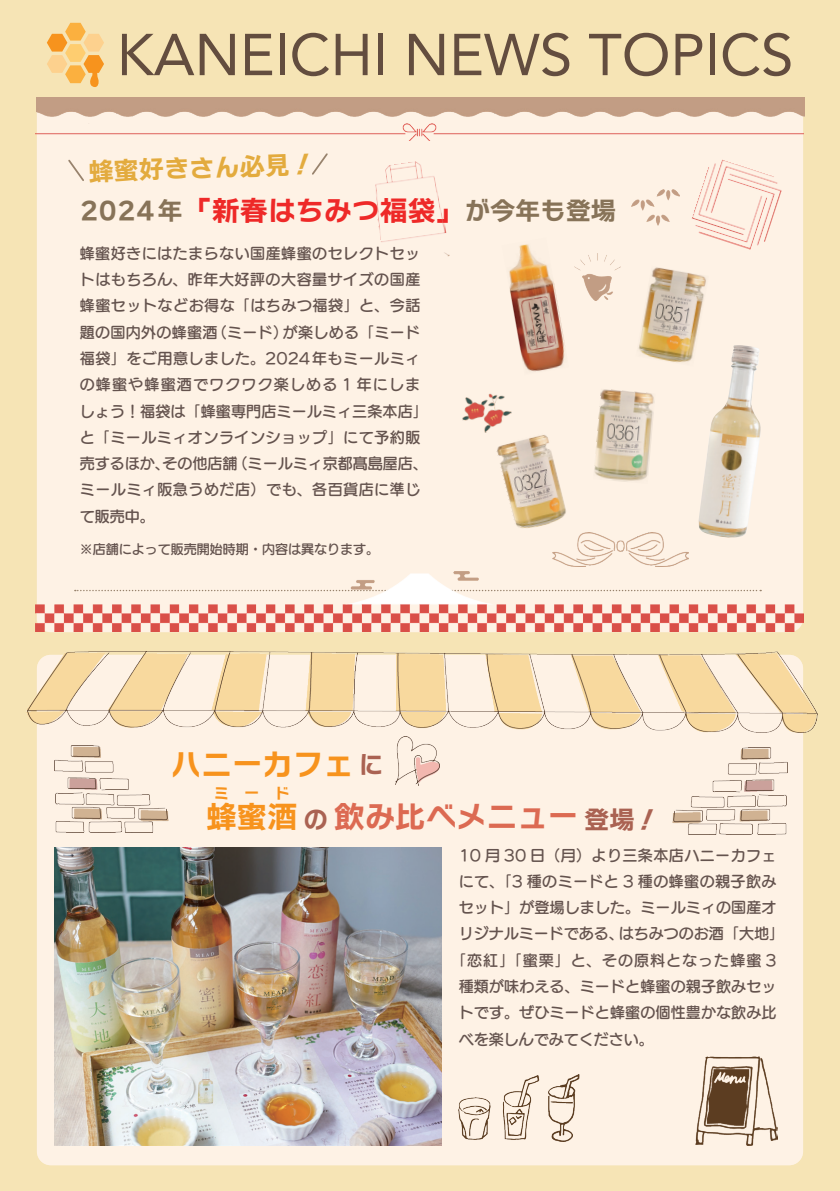
<style>
.page{position:relative;width:840px;height:1191px;background:#fff}
.page>*{position:absolute;margin:0;border:0;box-sizing:border-box;transform-origin:0 0}
.t1{font:58.4px "Avenir";color:#634d3f}
.t2{font:30.4px/52.2px "Nitalago Ruika 06";color:#f7931d}
.t3{font:25.2px "Nitalago Ruika 06";color:#877358}
.t4{font:25.2px "Nitalago Ruika 06";color:#e3ab3e}
.t5{font:25.2px "Nitalago Ruika 06";color:#aa6252}
.t6{font:15.2px "Nitalago Ruika 06";color:#f7931d}
.t7{font:15px/26.2px "UD Marugo Large Pr 6 N DB";letter-spacing:.03em;color:#64534e}
.t8{font:15px "UD Marugo Large Pr 6 N DB";letter-spacing:.01em;color:#64534e}
.t9{font:15px "UD Marugo Large Pr 6 N DB";color:#64534e}
.t10{font:15px "UD Marugo Large Pr 6 N DB";letter-spacing:.07em;color:#64534e}
.t11{font:13px "UD Marugo Large Pr 6 N DB";color:#64534e}
.s1{font-size:28px;color:#ee2928}
.s2{font-size:25.2px;color:#aa6252}
.s3{color:#dc6a52}
</style>
<div class="page">
<div style="left:0;top:0;width:839px;height:1191px;background:#f6e4b5"></div>
<div style="left:37px;top:99px;width:765px;height:533px;background:#fef2e5"></div>
<div style="left:37px;top:655px;width:765px;height:510px;background:#fef2e5"></div>
<img style="left:692px;top:159px;width:90px;height:91px">
<svg style="left:47px;top:23px;width:57px;height:64px"></svg>
<img style="left:54px;top:847px;width:387px;height:298px">
<img style="left:36px;top:97px;width:767px;height:43px">
<img style="left:36px;top:571px;width:766px;height:60px">
<img style="left:631px;top:189px;width:48px;height:37px">
<img style="left:375px;top:161px;width:74px;height:96px">
<svg style="left:68px;top:159px;width:16px;height:22px"></svg>
<svg style="left:312px;top:153px;width:16px;height:22px"></svg>
<img style="left:26px;top:652px;width:790px;height:80px">
<img style="left:698px;top:345px;width:63px;height:193px">
<img style="left:396px;top:737px;width:43px;height:48px">
<img style="left:695px;top:1056px;width:82px;height:89px">
<img style="left:458px;top:1074px;width:121px;height:67px">
<img style="left:509px;top:244px;width:56px;height:128px">
<img style="left:496px;top:435px;width:70px;height:93px">
<img style="left:638px;top:267px;width:70px;height:99px">
<img style="left:594px;top:389px;width:61px;height:93px">
<img style="left:462px;top:393px;width:52px;height:43px">
<img style="left:574px;top:253px;width:46px;height:47px">
<img style="left:552px;top:532px;width:135px;height:34px">
<img style="left:672px;top:747px;width:114px;height:87px">
<img style="left:54px;top:746px;width:114px;height:87px">
<h1 class="t1" style="left:117px;top:8px;width:677px">KANEICHI NEWS TOPICS</h1>
<h3 class="t4" style="left:88px;top:159px;width:228px;rotate:-2deg">蜂蜜好きさん必見！</h3>
<h3 class="t3" style="left:80px;top:198px;width:537px">2024年<span class="s1">「新春はちみつ福袋」</span>が今年も登場</h3>
<p class="t7" style="left:80px;top:241px;width:349px">蜂蜜好きにはたまらない国産蜂蜜のセレクトセットはもちろん、昨年大好評の大容量サイズの国産蜂蜜セットなどお得な「はちみつ福袋」と、今話題の国内外の蜂蜜酒（ミード）が楽しめる「ミード福袋」をご用意しました。2024年もミールミィの蜂蜜や蜂蜜酒でワクワク楽しめる 1 年にしましょう！福袋は「蜂蜜専門店ミールミィ三条本店」と「ミールミィオンラインショップ」にて予約販売するほか、その他店舗（ミールミィ京都髙島屋店、ミールミィ阪急うめだ店）でも、各百貨店に準じて販売中。</p>
<p class="t11" style="left:80px;top:541px;width:300px">※店舗によって販売開始時期・内容は異なります。</p>
<h2 class="t2" style="left:206px;top:738px;width:455px;text-indent:-35px">ハニーカフェ<br>蜂蜜酒<span class="s2">の</span><span class="s3">飲み比べメニュー</span><span class="s2">登場！</span></h2>
<h3 class="t5" style="left:358px;top:751px;width:27px">に</h3>
<p class="t6" style="left:213px;top:785px;width:78px">ミード</p>
<p class="t7" style="left:458px;top:842px;width:319px">10 月 30 日（月）より三条本店ハニーカフェ</p>
<p class="t7" style="left:458px;top:868px;width:319px">にて、「3 種のミードと 3 種の蜂蜜の親子飲み</p>
<p class="t8" style="left:458px;top:899px;width:319px">セット」が登場しました。ミールミィの国産オ</p>
<p class="t9" style="left:458px;top:925px;width:326px">リジナルミードである、はちみつのお酒「大地」</p>
<p class="t10" style="left:451px;top:951px;width:327px">「恋紅」「蜜栗」と、その原料となった蜂蜜 3</p>
<p class="t8" style="left:458px;top:978px;width:319px">種類が味わえる、ミードと蜂蜜の親子飲みセッ</p>
<p class="t8" style="left:458px;top:1004px;width:319px">トです。ぜひミードと蜂蜜の個性豊かな飲み比</p>
<p class="t9" style="left:458px;top:1030px;width:196px">べを楽しんでみてください。</p>
</div>
